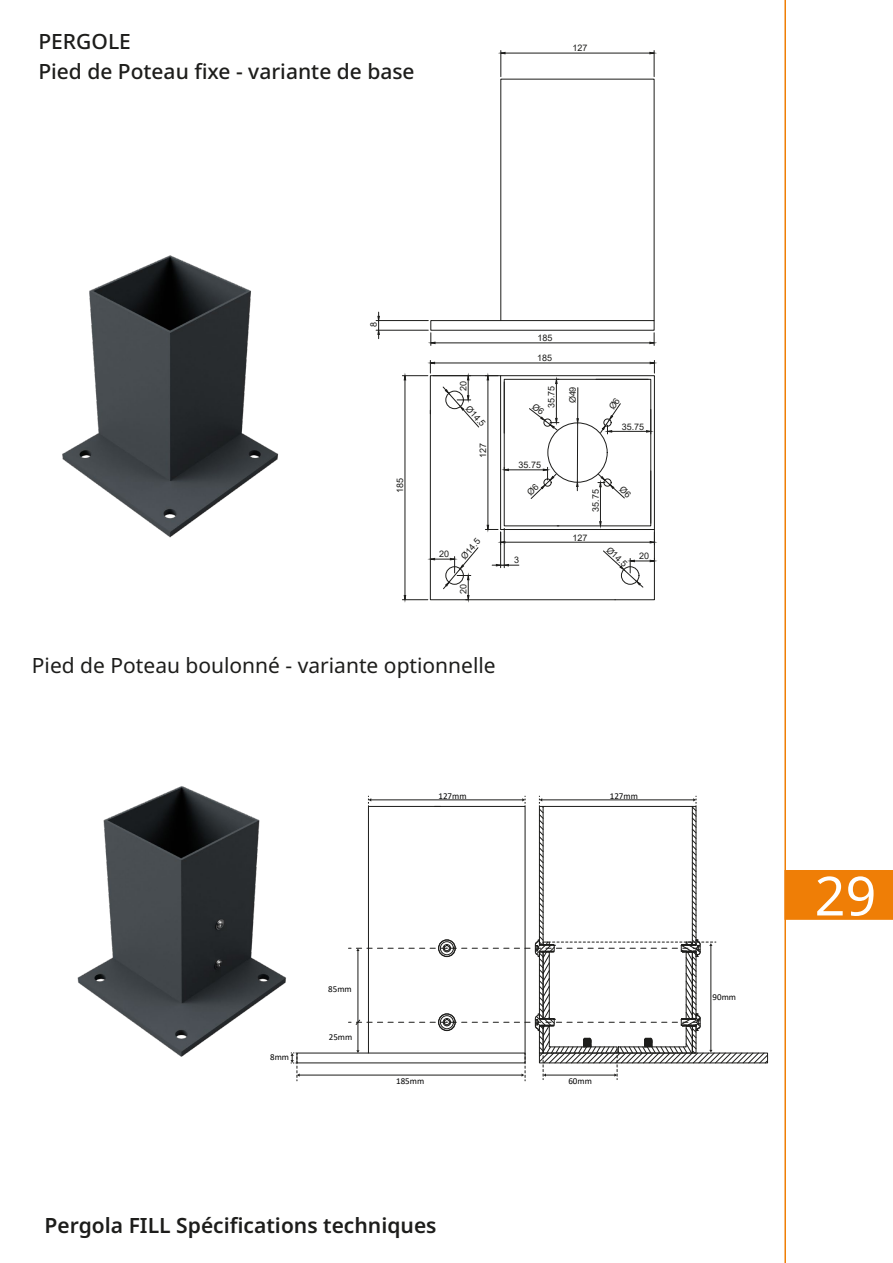
<style>
.page{position:relative;width:893px;height:1263px;background:#fff}
.page>*{position:absolute;margin:0;border:0;box-sizing:border-box;transform-origin:0 0}
.t1{font:54px "Noto Sans";color:#fff}
.t2{font:21px "Noto Sans";color:#1d1d1b}
.t3{font:500 21px/30px "Noto Sans";color:#1d1d1b}
.t4{font:600 21px "Noto Sans";color:#1d1d1b}
.t5{font:9px "Arial";color:#1d1d1b}
.t6{font:9px "Calibri";color:#010101}
</style>
<div class="page">
<div style="left:786px;top:870px;width:107px;height:50px;background:#ef7e06"></div>
<hr style="left:784px;top:0;width:2px;height:1263px;background:#ef7e06">
<div style="left:430px;top:320px;width:224px;height:11px;border:1px solid #1d1d1b"></div>
<hr style="left:505px;top:53px;width:145px;height:1px;background:#1d1d1b">
<svg style="left:500px;top:51px;width:6px;height:26px"></svg>
<svg style="left:649px;top:51px;width:6px;height:26px"></svg>
<hr style="left:376px;top:330px;width:52px;height:1px;background:#1d1d1b">
<hr style="left:376px;top:320px;width:52px;height:1px;background:#1d1d1b">
<hr style="left:435px;top:343px;width:215px;height:1px;background:#1d1d1b">
<svg style="left:649px;top:333px;width:6px;height:12px"></svg>
<svg style="left:430px;top:333px;width:6px;height:12px"></svg>
<svg style="left:430px;top:375px;width:225px;height:225px"></svg>
<div style="left:504px;top:379px;width:147px;height:147px;border:1px solid #1d1d1b"></div>
<div style="left:500px;top:375px;width:155px;height:155px;border:1px solid #1d1d1b"></div>
<div style="left:548px;top:423px;width:59px;height:59px;border:1px solid #1d1d1b;border-radius:50%"></div>
<hr style="left:435px;top:363px;width:215px;height:1px;background:#1d1d1b">
<svg style="left:649px;top:360px;width:6px;height:13px"></svg>
<hr style="left:405px;top:380px;width:1px;height:215px;background:#1d1d1b">
<svg style="left:402px;top:360px;width:33px;height:21px"></svg>
<hr style="left:488px;top:380px;width:1px;height:145px;background:#1d1d1b">
<svg style="left:485px;top:375px;width:13px;height:6px"></svg>
<hr style="left:505px;top:542px;width:145px;height:1px;background:#1d1d1b">
<svg style="left:485px;top:524px;width:21px;height:21px"></svg>
<hr style="left:433px;top:375px;width:38px;height:1px;background:#1d1d1b">
<svg style="left:443px;top:375px;width:36px;height:52px"></svg>
<svg style="left:402px;top:547px;width:76px;height:53px"></svg>
<hr style="left:577px;top:388px;width:1px;height:31px;background:#1d1d1b">
<hr style="left:577px;top:423px;width:1px;height:59px;background:#1d1d1b">
<svg style="left:576px;top:481px;width:3px;height:10px"></svg>
<svg style="left:576px;top:418px;width:3px;height:6px"></svg>
<hr style="left:612px;top:431px;width:34px;height:1px;background:#1d1d1b">
<svg style="left:646px;top:409px;width:5px;height:25px"></svg>
<hr style="left:596px;top:379px;width:52px;height:1px;background:#1d1d1b">
<hr style="left:650px;top:471px;width:1px;height:52px;background:#1d1d1b">
<hr style="left:600px;top:487px;width:1px;height:35px;background:#1d1d1b">
<svg style="left:599px;top:521px;width:56px;height:67px"></svg>
<hr style="left:508px;top:470px;width:35px;height:1px;background:#1d1d1b">
<svg style="left:503px;top:467px;width:6px;height:4px"></svg>
<hr style="left:504px;top:382px;width:1px;height:51px;background:#1d1d1b">
<hr style="left:556px;top:384px;width:1px;height:34px;background:#1d1d1b">
<svg style="left:555px;top:379px;width:4px;height:5px"></svg>
<hr style="left:500px;top:532px;width:1px;height:36px;background:#1d1d1b">
<hr style="left:504px;top:528px;width:1px;height:40px;background:#1d1d1b">
<svg style="left:492px;top:564px;width:27px;height:3px"></svg>
<img style="left:62px;top:255px;width:321px;height:283px">
<img style="left:77px;top:786px;width:292px;height:278px">
<hr style="left:299px;top:1075px;width:223px;height:1px;background:#1d1d1b">
<svg style="left:291px;top:1053px;width:9px;height:28px"></svg>
<svg style="left:348px;top:796px;width:420px;height:285px"></svg>
<svg style="left:598px;top:474px;width:34px;height:24px"></svg>
<svg style="left:526px;top:467px;width:31px;height:32px"></svg>
<svg style="left:529px;top:403px;width:30px;height:27px"></svg>
<svg style="left:600px;top:397px;width:21px;height:37px"></svg>
<h2 class="t3" style="left:38px;top:27px;width:378px">PERGOLE<br>Pied de Poteau fixe - variante de base</h2>
<p class="t5" style="left:572px;top:42px;width:17px">127</p>
<p class="t5" style="left:367px;top:327px;width:7px;rotate:-90deg">8</p>
<p class="t5" style="left:394px;top:493px;width:17px;rotate:-90deg">185</p>
<p class="t5" style="left:439px;top:548px;width:12px">20</p>
<p class="t5" style="left:457px;top:391px;width:12px;rotate:-90deg">20</p>
<p class="t5" style="left:472px;top:403px;width:26px;rotate:48deg">Ø14.5</p>
<p class="t5" style="left:477px;top:458px;width:17px;rotate:-90deg">127</p>
<p class="t5" style="left:537px;top:332px;width:17px">185</p>
<p class="t5" style="left:537px;top:352px;width:17px">185</p>
<p class="t5" style="left:545px;top:408px;width:24px;rotate:-90deg">35.75</p>
<p class="t5" style="left:566px;top:403px;width:17px;rotate:-90deg">Ø 94</p>
<p class="t5" style="left:518px;top:459px;width:24px">35.75</p>
<p class="t5" style="left:589px;top:512px;width:24px;rotate:-90deg">35.75</p>
<p class="t5" style="left:622px;top:420px;width:24px">35.75</p>
<p class="t5" style="left:572px;top:531px;width:17px">127</p>
<p class="t5" style="left:458px;top:554px;width:26px;rotate:-50deg">Ø14.5</p>
<p class="t5" style="left:612px;top:544px;width:26px;rotate:43deg">Ø14.5</p>
<p class="t5" style="left:514px;top:554px;width:7px">3</p>
<p class="t5" style="left:457px;top:594px;width:12px;rotate:-90deg">20</p>
<p class="t5" style="left:639px;top:550px;width:12px">20</p>
<h2 class="t2" style="left:32px;top:653px;width:465px">Pied de Poteau boulonné - variante optionnelle</h2>
<p class="t6" style="left:438px;top:789px;width:30px">127mm</p>
<p class="t6" style="left:610px;top:789px;width:30px">127mm</p>
<p class="t6" style="left:328px;top:982px;width:25px">85mm</p>
<p class="t6" style="left:270px;top:1051px;width:20px">8mm</p>
<p class="t6" style="left:329px;top:1030px;width:25px">25mm</p>
<p class="t6" style="left:396px;top:1074px;width:30px">185mm</p>
<p class="t6" style="left:568px;top:1074px;width:25px">60mm</p>
<h2 class="t4" style="left:45px;top:1214px;width:393px">Pergola FILL Spécifications techniques</h2>
<p class="t6" style="left:712px;top:991px;width:25px">90mm</p>
<h1 class="t1" style="left:815px;top:865px;width:63px">29</h1>
</div>
